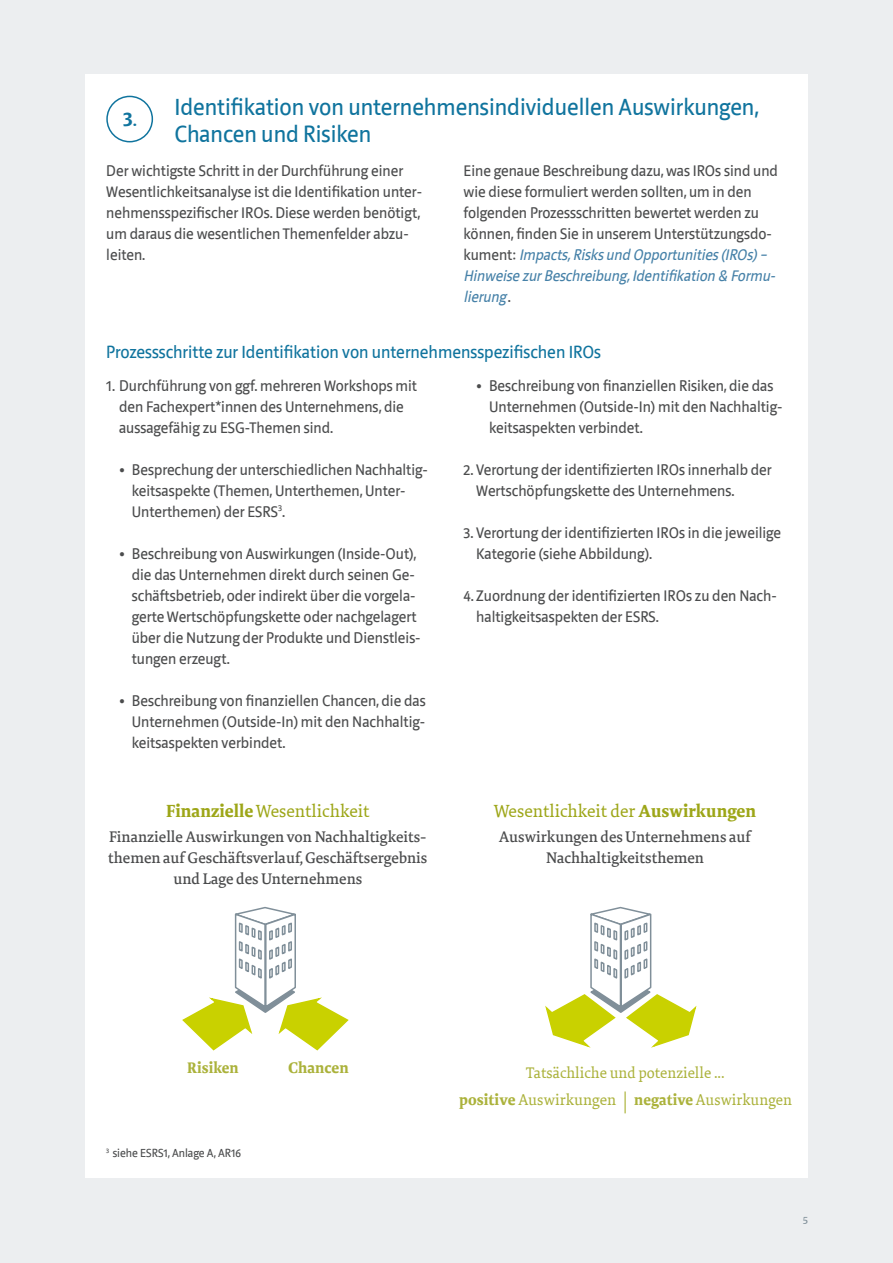
<style>
.page{position:relative;width:893px;height:1263px;background:#eceef0}
.page>*{position:absolute;margin:0;border:0;box-sizing:border-box;transform-origin:0 0}
.t1{font:24px/27px "Riga";color:#10749e}
.t2{font:700 19.5px "Tundra Offc";color:#10749e}
.t3{font:18px "Riga";color:#10749e}
.t4{font:18px "Tundra Offc";color:#9da618}
.t5{font:15.75px/21px "Riga";color:#4b4c4d}
.t6{font:500 15.75px/21px "Tundra Offc";color:#4b4c4d;text-align:center}
.t7{font:15.75px "Tundra Offc";color:#abb23b}
.t8{font:700 15.75px "Tundra Offc";color:#abb23b}
.t9{font:12px "Riga";color:#4b4c4d}
.t10{font:500 10.5px "Tundra Offc";color:#808f99}
.s1{font-weight:500}
.s2{font-style:italic;color:#4681a8}
.s3{font-weight:700}
</style>
<div class="page">
<div style="left:85px;top:74px;width:723px;height:1104px;background:#fff"></div>
<div style="left:106px;top:96px;width:47px;height:46px;border:2px solid #10749e;border-radius:50%"></div>
<svg style="left:625px;top:1091px;width:1px;height:22px"></svg>
<svg style="left:182px;top:906px;width:167px;height:145px"></svg>
<svg style="left:545px;top:906px;width:152px;height:142px"></svg>
<p class="t2" style="left:123px;top:108px;width:16px">3<span class="s1">.</span></p>
<p class="t1" style="left:174px;top:94px;width:586px">Identifikation von unternehmensindividuellen Auswirkungen,<br>Chancen und Risiken</p>
<p class="t5" style="left:106px;top:160px;width:317px">Der wichtigste Schritt in der Durchführung einer Wesentlichkeitsanalyse ist die Identifikation unter&shy;nehmensspezifischer IROs. Diese werden benötigt, um daraus die wesentlichen Themenfelder abzu&shy;leiten.</p>
<p class="t5" style="left:463px;top:160px;width:317px">Eine genaue Beschreibung dazu, was IROs sind und wie diese formuliert werden sollten, um in den folgenden Prozessschritten bewertet werden zu können, finden Sie in unserem Unterstützungsdo&shy;k u m e n t : <span class="s2">Impacts,Risksund Opportunities(IROs)– Hinweise zurBeschreibung,Identifikation &amp; Formu&shy;lierung</span> .</p>
<p class="t3" style="left:106px;top:342px;width:496px">Prozessschritte zur Identifikation von unternehmensspezifischen IROs</p>
<p class="t5" style="left:119px;top:375px;width:300px;text-indent:-13px">1. Durchführung von ggf. mehreren Workshops mit den Fachexpert*innen des Unternehmens, die aussagefähig zu ESG-Themen sind.</p>
<p class="t5" style="left:132px;top:459px;width:298px;text-indent:-13px">• Besprechung der unterschiedlichen Nachhaltig&shy;keitsaspekte (Themen, Unterthemen, Unter-<br>Unterthemen) der ESRS<sup>3</sup>.</p>
<p class="t5" style="left:132px;top:543px;width:290px;text-indent:-13px">• Beschreibung von Auswirkungen (Inside-Out), die das Unternehmen direkt durch seinen Ge&shy;schäftsbetrieb, oder indirekt über die vorgela&shy;gerte Wertschöpfungskette oder nachgelagert über die Nutzung der Produkte und Dienstleis&shy;tungen erzeugt.</p>
<p class="t5" style="left:132px;top:690px;width:295px;text-align:justify;text-indent:-13px">• Beschreibung von finanziellen Chancen, die das Unternehmen (Outside-In) mit den Nachhaltig&shy;keitsaspekten verbindet.</p>
<p class="t4" style="left:166px;top:801px;width:205px"><span class="s3">Finanzielle</span> Wesentlichkeit</p>
<p class="t6" style="left:108px;top:827px;width:321px">Finanzielle Auswirkungen von Nachhaltigkeits&shy;themen auf Geschäftsverlauf, Geschäftsergebnis und Lage des Unternehmens</p>
<p class="t5" style="left:489px;top:375px;width:295px;text-indent:-13px">• Beschreibung von finanziellen Risiken, die das<br>Unternehmen (Outside-In) mit den Nachhaltig&shy;keitsaspekten verbindet.</p>
<p class="t5" style="left:476px;top:459px;width:297px;text-indent:-13px">2. Verortung der identifizierten IROs innerhalb der<br>Wertschöpfungskette des Unternehmens.</p>
<p class="t5" style="left:476px;top:522px;width:306px;text-indent:-13px">3. Verortung der identifizierten IROs in die jeweilige<br>Kategorie (siehe Abbildung).</p>
<p class="t5" style="left:476px;top:585px;width:302px;text-indent:-13px">4. Zuordnung der identifizierten IROs zu den Nach&shy;haltigkeitsaspekten der ESRS.</p>
<p class="t4" style="left:494px;top:801px;width:264px">Wesentlichkeit der <span class="s3">Auswirkungen</span></p>
<p class="t6" style="left:499px;top:827px;width:253px">Auswirkungen des Unternehmens auf<br>Nachhaltigkeitsthemen</p>
<p class="t8" style="left:187px;top:1059px;width:53px">Risiken</p>
<p class="t7" style="left:526px;top:1064px;width:200px">Tatsächliche und potenzielle ...</p>
<p class="t8" style="left:288px;top:1059px;width:62px">Chancen</p>
<p class="t9" style="left:106px;top:1146px;width:136px"><sup>3</sup> siehe ESRS1, Anlage A, AR16</p>
<p class="t7" style="left:459px;top:1091px;width:159px"><span class="s3">positive</span> Auswirkungen</p>
<p class="t7" style="left:634px;top:1091px;width:159px"><span class="s3">negative</span> Auswirkungen</p>
<p class="t10" style="left:803px;top:1215px;width:7px">5</p>
</div>
